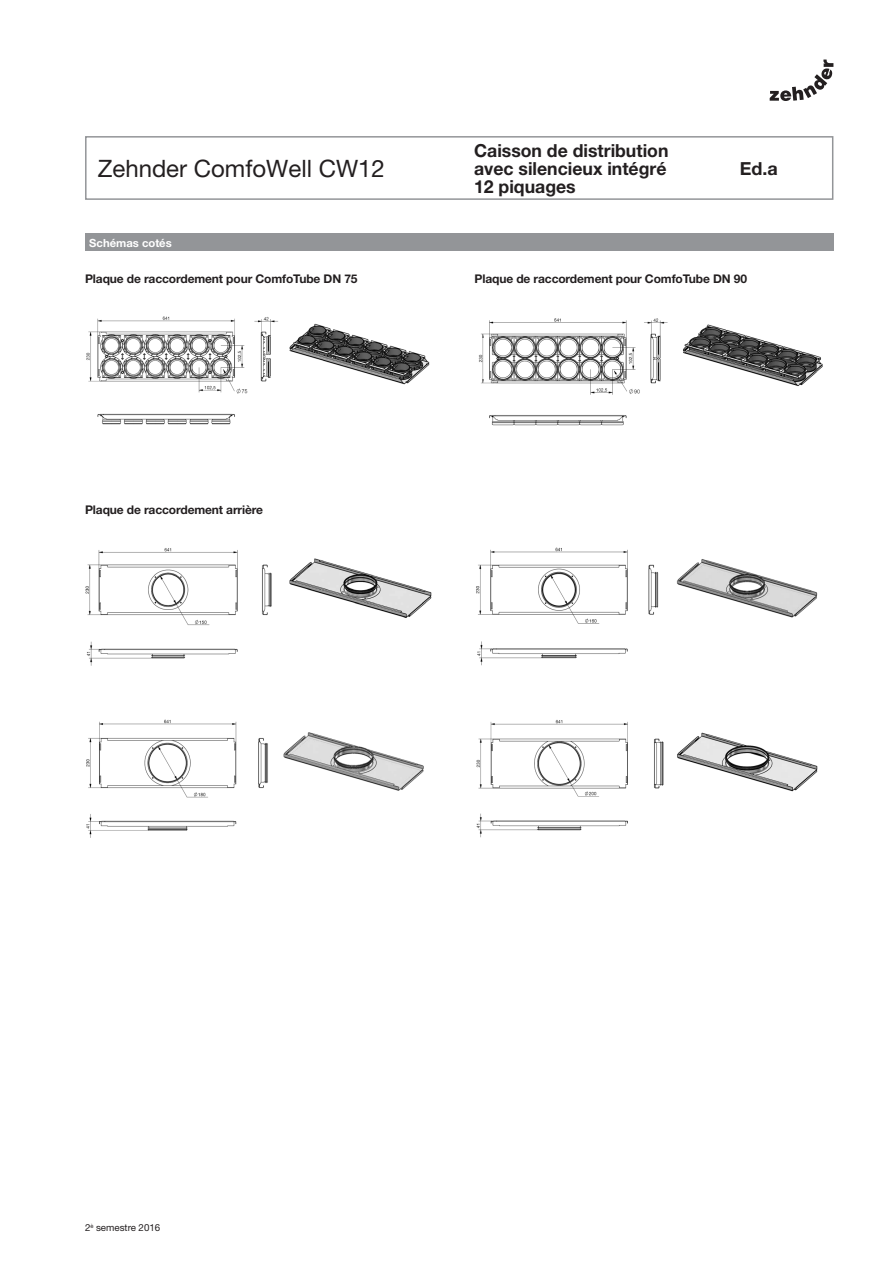
<style>
.page{position:relative;width:893px;height:1263px;background:#fff}
.page>*{position:absolute;margin:0;border:0;box-sizing:border-box;transform-origin:0 0}
.HL2{font:24px "Helvetica Neue";color:#231f20}
.HL2-2{font:700 18px/18px "Helvetica Neue";color:#231f20}
.CTB{font:700 12px "Helvetica Neue";letter-spacing:-.01em;color:#231f20}
.IC1{font:700 11.25px "Helvetica Neue";color:#fff}
.t1{font:9.75px "Helvetica Neue";color:#231f20}
</style>
<div class="page">
<svg style="left:770px;top:60px;width:63px;height:41px"></svg>
<div style="left:85px;top:234px;width:748px;height:17px;background:#939598"></div>
<img style="left:86px;top:316px;width:344px;height:109px">
<img style="left:85px;top:548px;width:347px;height:118px">
<img style="left:478px;top:318px;width:345px;height:108px">
<img style="left:476px;top:547px;width:342px;height:119px">
<img style="left:86px;top:719px;width:338px;height:119px">
<img style="left:476px;top:720px;width:342px;height:118px">
<div style="left:85px;top:136px;width:748px;height:64px;background:#fff;border:2px solid #939598"></div>
<p class="HL2-2" style="left:474px;top:141px;width:196px">Caisson de distribution avec silencieux intégré</p>
<p class="HL2-2" style="left:474px;top:177px;width:103px">12 piquages</p>
<p class="HL2" style="left:98px;top:155px;width:289px">Zehnder ComfoWell CW12</p>
<p class="HL2-2" style="left:740px;top:159px;width:39px">Ed.a</p>
<p class="IC1" style="left:89px;top:236px;width:84px">Schémas cotés</p>
<p class="CTB" style="left:85px;top:272px;width:274px">Plaque de raccordement pour ComfoTube DN 75</p>
<p class="CTB" style="left:85px;top:503px;width:180px">Plaque de raccordement arrière</p>
<p class="CTB" style="left:475px;top:272px;width:274px">Plaque de raccordement pour ComfoTube DN 90</p>
<p class="t1" style="left:85px;top:1221px;width:77px">2<sup>è</sup> semestre 2016</p>
</div>
